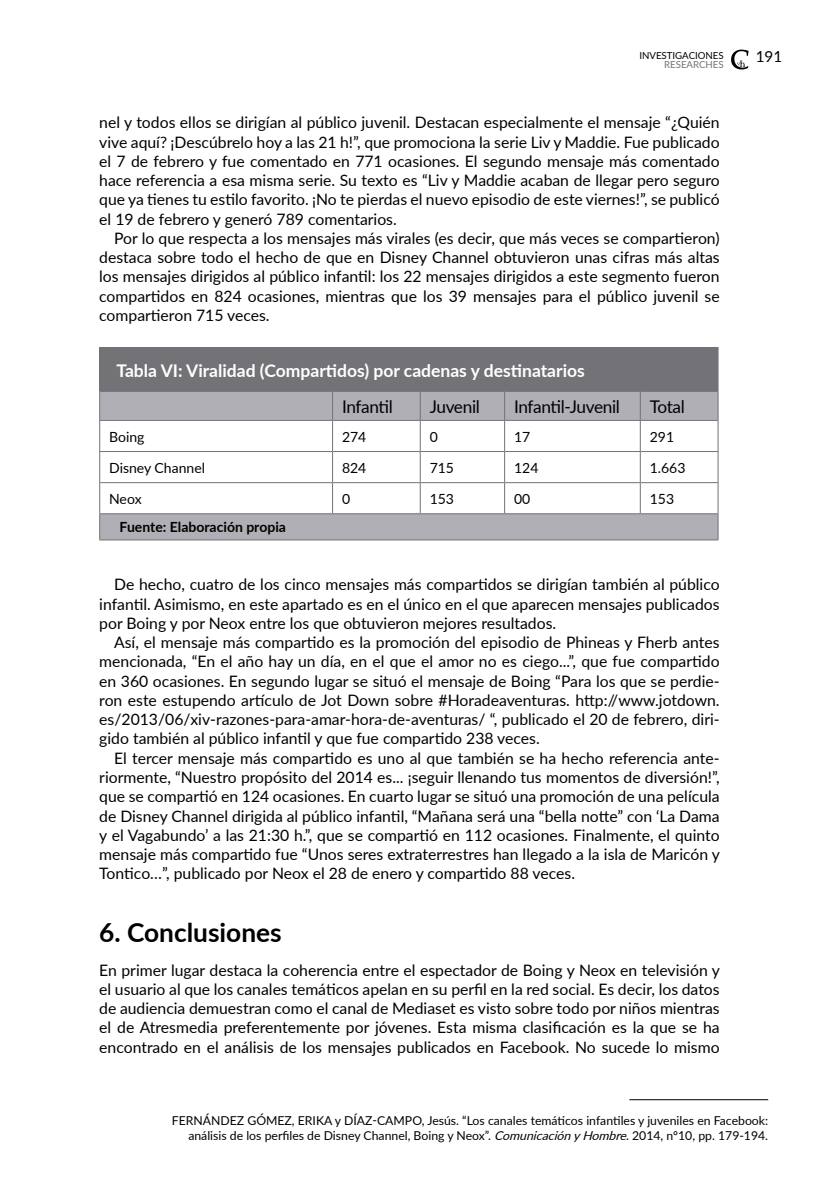
<style>
.page{position:relative;width:819px;height:1191px;background:#fff}
.page>*{position:absolute;margin:0;border:0;box-sizing:border-box;transform-origin:0 0}
.t1{font:700 26.25px "Lato";color:#000}
.t2{font:700 17.5px "Lato";color:#fff}
.t3{font:17.5px "Lato";letter-spacing:-.02em;color:#000}
.t4{font:15.75px/19.2px "Lato";color:#000;text-align:justify}
.t5{font:15.22px "Lato";color:#000}
.t6{font:14px "Lato";color:#000}
.t7{font:700 14px "Lato";color:#000}
.t8{font:12.25px/15.8px "Lato";color:#000;text-align:right}
.t9{font:9.62px "Lato";color:#000}
.t10{font:9.62px "Lato";color:#727277}
.s1{font-style:italic}
</style>
<div class="page">
<svg style="left:731px;top:50px;width:17px;height:19px"></svg>
<hr style="left:629px;top:1099px;width:139px;height:1px;background:#000">
<div style="left:100px;top:347px;width:618px;height:44px;background:#727277"></div>
<svg style="left:100px;top:392px;width:617px;height:147px"></svg>
<hr style="left:99px;top:347px;width:233px;height:1px;background:#727277">
<hr style="left:99px;top:348px;width:1px;height:43px;background:#727277">
<hr style="left:99px;top:391px;width:233px;height:1px;background:#727277">
<svg style="left:99px;top:392px;width:1px;height:28px"></svg>
<hr style="left:332px;top:391px;width:88px;height:1px;background:#727277">
<svg style="left:332px;top:392px;width:1px;height:28px"></svg>
<hr style="left:420px;top:391px;width:84px;height:1px;background:#727277">
<svg style="left:420px;top:392px;width:1px;height:28px"></svg>
<hr style="left:504px;top:391px;width:136px;height:1px;background:#727277">
<svg style="left:504px;top:392px;width:1px;height:28px"></svg>
<hr style="left:640px;top:391px;width:78px;height:1px;background:#727277">
<svg style="left:639px;top:392px;width:1px;height:28px"></svg>
<svg style="left:717px;top:392px;width:1px;height:28px"></svg>
<svg style="left:99px;top:514px;width:1px;height:25px"></svg>
<svg style="left:717px;top:514px;width:1px;height:25px"></svg>
<hr style="left:99px;top:539px;width:233px;height:1px;background:#727277">
<hr style="left:332px;top:539px;width:88px;height:1px;background:#727277">
<hr style="left:420px;top:539px;width:84px;height:1px;background:#727277">
<hr style="left:504px;top:539px;width:136px;height:1px;background:#727277">
<hr style="left:640px;top:539px;width:78px;height:1px;background:#727277">
<hr style="left:99px;top:420px;width:233px;height:1px;background:#727277">
<hr style="left:99px;top:421px;width:1px;height:30px;background:#727277">
<hr style="left:332px;top:420px;width:88px;height:1px;background:#727277">
<hr style="left:332px;top:421px;width:1px;height:30px;background:#727277">
<hr style="left:420px;top:420px;width:84px;height:1px;background:#727277">
<hr style="left:420px;top:421px;width:1px;height:30px;background:#727277">
<hr style="left:504px;top:420px;width:136px;height:1px;background:#727277">
<hr style="left:504px;top:421px;width:1px;height:30px;background:#727277">
<hr style="left:640px;top:420px;width:78px;height:1px;background:#727277">
<hr style="left:639px;top:421px;width:1px;height:30px;background:#727277">
<hr style="left:717px;top:421px;width:1px;height:30px;background:#727277">
<hr style="left:99px;top:451px;width:233px;height:1px;background:#727277">
<hr style="left:99px;top:452px;width:1px;height:30px;background:#727277">
<hr style="left:332px;top:451px;width:88px;height:1px;background:#727277">
<hr style="left:332px;top:452px;width:1px;height:30px;background:#727277">
<hr style="left:420px;top:451px;width:84px;height:1px;background:#727277">
<hr style="left:420px;top:452px;width:1px;height:30px;background:#727277">
<hr style="left:504px;top:451px;width:136px;height:1px;background:#727277">
<hr style="left:504px;top:452px;width:1px;height:30px;background:#727277">
<hr style="left:640px;top:451px;width:78px;height:1px;background:#727277">
<hr style="left:639px;top:452px;width:1px;height:30px;background:#727277">
<hr style="left:717px;top:452px;width:1px;height:30px;background:#727277">
<hr style="left:99px;top:482px;width:233px;height:1px;background:#727277">
<hr style="left:99px;top:483px;width:1px;height:30px;background:#727277">
<hr style="left:332px;top:482px;width:88px;height:1px;background:#727277">
<hr style="left:332px;top:483px;width:1px;height:30px;background:#727277">
<hr style="left:420px;top:482px;width:84px;height:1px;background:#727277">
<hr style="left:420px;top:483px;width:1px;height:30px;background:#727277">
<hr style="left:504px;top:482px;width:136px;height:1px;background:#727277">
<hr style="left:504px;top:483px;width:1px;height:30px;background:#727277">
<hr style="left:640px;top:482px;width:78px;height:1px;background:#727277">
<hr style="left:639px;top:483px;width:1px;height:30px;background:#727277">
<hr style="left:717px;top:483px;width:1px;height:30px;background:#727277">
<hr style="left:99px;top:513px;width:233px;height:1px;background:#727277">
<hr style="left:332px;top:513px;width:88px;height:1px;background:#727277">
<hr style="left:420px;top:513px;width:84px;height:1px;background:#727277">
<hr style="left:504px;top:513px;width:136px;height:1px;background:#727277">
<hr style="left:640px;top:513px;width:78px;height:1px;background:#727277">
<p class="t9" style="left:639px;top:48px;width:86px">investigaciones</p>
<p class="t5" style="left:755px;top:46px;width:28px">191</p>
<p class="t10" style="left:664px;top:58px;width:61px">Researches</p>
<p class="t4" style="left:99px;top:112px;width:622px">nel y todos ellos se dirigían al público juvenil. Destacan especialmente el mensaje “¿Quién vive aquí? ¡Descúbrelo hoy a las 21 h!”, que promociona la serie Liv y Maddie. Fue publicado el 7 de febrero y fue comentado en 771 ocasiones. El segundo mensaje más comentado hace referencia a esa misma serie. Su texto es “Liv y Maddie acaban de llegar pero seguro que ya tienes tu estilo favorito. ¡No te pierdas el nuevo episodio de este viernes!”, se publicó el 19 de febrero y generó 789 comentarios.</p>
<p class="t4" style="left:99px;top:228px;width:622px;text-indent:15px">Por lo que respecta a los mensajes más virales (es decir, que más veces se compartieron) destaca sobre todo el hecho de que en Disney Channel obtuvieron unas cifras más altas los mensajes dirigidos al público infantil: los 22 mensajes dirigidos a este segmento fueron compartidos en 824 ocasiones, mientras que los 39 mensajes para el público juvenil se compartieron 715 veces.</p>
<p class="t2" style="left:116px;top:357px;width:470px">Tabla VI: Viralidad (Compartidos) por cadenas y destinatarios</p>
<p class="t3" style="left:342px;top:394px;width:52px">Infantil</p>
<p class="t3" style="left:429px;top:394px;width:52px">Juvenil</p>
<p class="t3" style="left:514px;top:394px;width:107px">Infantil-Juvenil</p>
<p class="t3" style="left:649px;top:394px;width:37px">Total</p>
<p class="t6" style="left:109px;top:426px;width:37px">Boing</p>
<p class="t6" style="left:342px;top:426px;width:26px">274</p>
<p class="t6" style="left:429px;top:426px;width:10px">0</p>
<p class="t6" style="left:514px;top:426px;width:18px">17</p>
<p class="t6" style="left:649px;top:426px;width:26px">291</p>
<p class="t6" style="left:109px;top:457px;width:97px">Disney Channel</p>
<p class="t6" style="left:342px;top:457px;width:26px">824</p>
<p class="t6" style="left:429px;top:457px;width:26px">715</p>
<p class="t6" style="left:514px;top:457px;width:26px">124</p>
<p class="t6" style="left:649px;top:457px;width:37px">1.663</p>
<p class="t6" style="left:109px;top:489px;width:34px">Neox</p>
<p class="t6" style="left:342px;top:489px;width:10px">0</p>
<p class="t6" style="left:429px;top:489px;width:26px">153</p>
<p class="t6" style="left:514px;top:489px;width:18px">00</p>
<p class="t6" style="left:649px;top:489px;width:26px">153</p>
<p class="t7" style="left:120px;top:517px;width:168px">Fuente: Elaboración propia</p>
<p class="t4" style="left:99px;top:574px;width:622px;text-indent:15px">De hecho, cuatro de los cinco mensajes más compartidos se dirigían también al público infantil. Asimismo, en este apartado es en el único en el que aparecen mensajes publicados por Boing y por Neox entre los que obtuvieron mejores resultados.</p>
<p class="t4" style="left:99px;top:632px;width:622px;text-indent:15px">Así, el mensaje más compartido es la promoción del episodio de Phineas y Fherb antes mencionada, “En el año hay un día, en el que el amor no es ciego...”, que fue compartido en 360 ocasiones. En segundo lugar se situó el mensaje de Boing “Para los que se perdie&shy;ron este estupendo artículo de Jot Down sobre #Horadeaventuras. http://www.jotdown. es/2013/06/xiv-razones-para-amar-hora-de-aventuras/ “, publicado el 20 de febrero, diri&shy;gido también al público infantil y que fue compartido 238 veces.</p>
<p class="t4" style="left:99px;top:747px;width:622px;text-indent:15px">El tercer mensaje más compartido es uno al que también se ha hecho referencia ante&shy;riormente, “Nuestro propósito del 2014 es... ¡seguir llenando tus momentos de diversión!”, que se compartió en 124 ocasiones. En cuarto lugar se situó una promoción de una película de Disney Channel dirigida al público infantil, “Mañana será una “bella notte” con ‘La Dama y el Vagabundo’ a las 21:30 h.”, que se compartió en 112 ocasiones. Finalmente, el quinto mensaje más compartido fue “Unos seres extraterrestres han llegado a la isla de Maricón y Tontico…”, publicado por Neox el 28 de enero y compartido 88 veces.</p>
<h1 class="t1" style="left:99px;top:913px;width:184px">6. Conclusiones</h1>
<p class="t4" style="left:99px;top:959px;width:622px">En primer lugar destaca la coherencia entre el espectador de Boing y Neox en televisión y el usuario al que los canales temáticos apelan en su perfil en la red social. Es decir, los datos de audiencia demuestran como el canal de Mediaset es visto sobre todo por niños mientras el de Atresmedia preferentemente por jóvenes. Esta misma clasificación es la que se ha encontrado en el análisis de los mensajes publicados en Facebook. No sucede lo mismo</p>
<p class="t8" style="left:172px;top:1111px;width:598px">FERNÁN DEZ GÓMEZ, Erika y Díaz-Campo, Jesús. “Los canales temáticos infantiles y juveniles en Facebook: análisis de los perfiles de Disney Channel, Boing y Neox”. <span class="s1">ComunicaciónyHombre</span>. 2014, nº10, pp. 179-194.</p>
</div>
